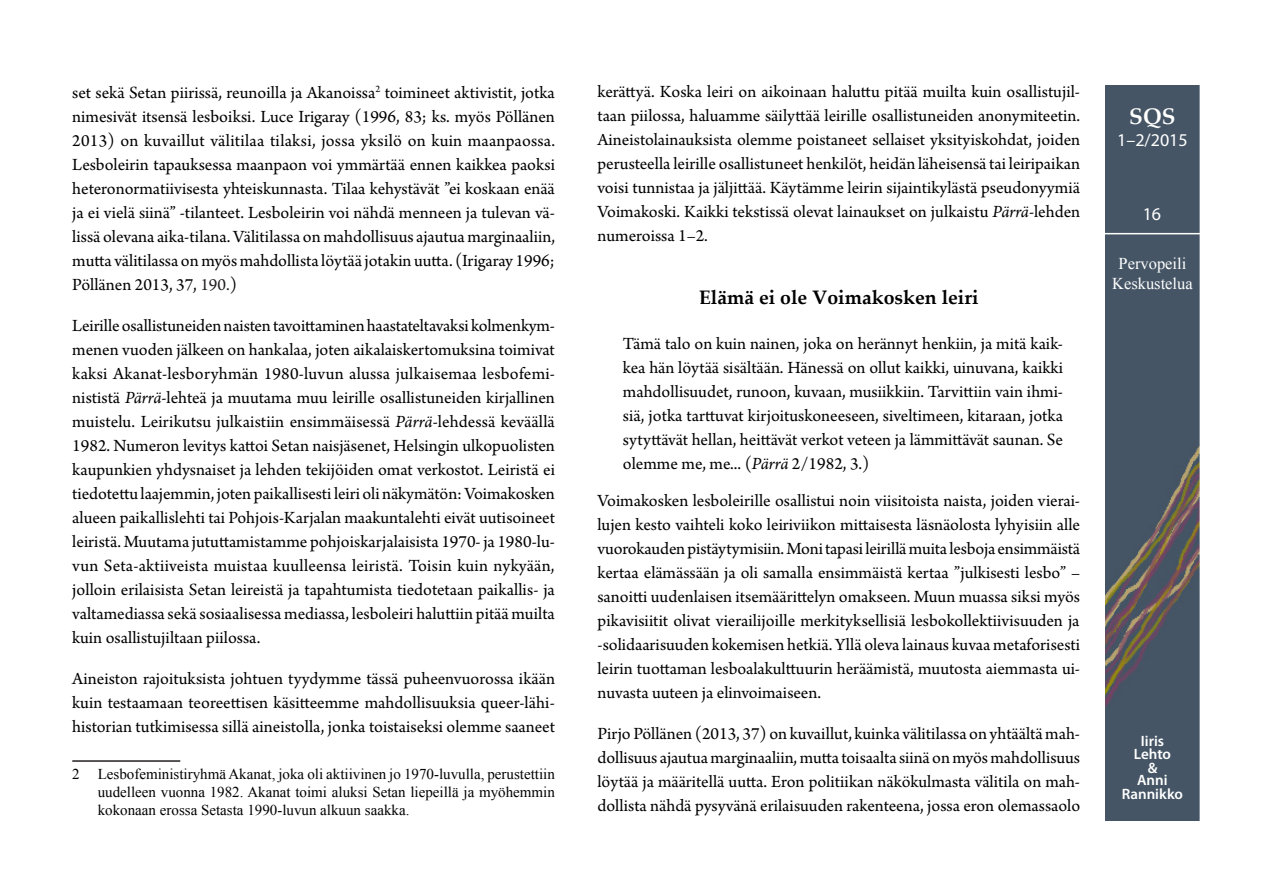
<style>
.page{position:relative;width:1263px;height:893px;background:#fff}
.page>*{position:absolute;margin:0;border:0;box-sizing:border-box;transform-origin:0 0}
.t1{font:700 22.5px "Palatino Linotype";color:#fff}
.Väliotsikko_1{font:700 19.5px "Palatino Linotype";color:#000}
.Leipateksti_suomi-ta{font:18px/24px "Arno Pro";color:#000;text-align:justify}
.Sitaatti{font:18px/24px "Arno Pro";letter-spacing:-.005em;color:#000;text-align:justify}
.t2{font:18px "Myriad Pro";color:#fff}
.t3{font:16.5px/19.8px "Times New Roman";color:#fff;text-align:center}
.Alaviitteet{font:15px/18px "Times New Roman";color:#000;text-align:justify}
.t4{font:600 15px/13.5px "Myriad Pro";color:#fff;text-align:center}
.s1{color:#231f20}
.s2{font-style:italic}
</style>
<div class="page">
<img style="left:1106px;top:85px;width:93px;height:736px">
<hr style="left:1103px;top:233px;width:100px;height:1px;background:#fff">
<hr style="left:72px;top:760px;width:108px;height:2px;background:#231f20">
<p class="Leipateksti_suomi-ta" style="left:72px;top:82px;width:484px">set sekä Setan piirissä, reunoilla ja Akanoissa<sup>2</sup> toimineet aktivistit, jotka nimesivät itsensä lesboiksi. Luce Irigaray (1996, 83; ks. myös Pöllänen 2013) on kuvaillut välitilaa tilaksi, jossa yksilö on kuin maanpaossa.<br>Lesboleirin tapauksessa maanpaon voi ymmärtää ennen kaikkea paoksi heteronormatiivisesta yhteiskunnasta. Tilaa kehystävät ”ei koskaan enää ja ei vielä siinä” -tilanteet. Lesboleirin voi nähdä menneen ja tulevan vä&shy;lissä olevana aika-tilana. Välitilassa on mahdollisuus ajautua marginaaliin, mutta välitilassa on myös mahdollista löytää jotakin uutta. (Irigaray 1996; Pöllänen 2013, 37, <span class="s1">190.</span>)</p>
<p class="Leipateksti_suomi-ta" style="left:72px;top:315px;width:484px">Leirille osallistuneiden naisten tavoittaminen haastateltavaksi kolmenkym&shy;menen vuoden jälkeen on hankalaa, joten aikalaiskertomuksina toimivat kaksi Akanat-lesboryhmän 1980-luvun alussa julkaisemaa lesbofemi&shy;nististä <span class="s2">Pärrä</span>-lehteä ja muutama muu leirille osallistuneiden kirjallinen muistelu. Leirikutsu julkaistiin ensimmäisessä <span class="s2">Pärrä</span>-lehdessä keväällä 1982. Numeron levitys kattoi Setan naisjäsenet, Helsingin ulkopuolisten kaupunkien yhdysnaiset ja lehden tekijöiden omat verkostot. Leiristä ei tiedotettu laajemmin, joten paikallisesti leiri oli näkymätön: Voimakosken alueen paikallislehti tai Pohjois-Karjalan maakuntalehti eivät uutisoineet leiristä. Muutama jututtamistamme pohjoiskarjalaisista 1970- ja 1980-lu&shy;vun Seta-aktiiveista muistaa kuulleensa leiristä. Toisin kuin nykyään, jolloin erilaisista Setan leireistä ja tapahtumista tiedotetaan paikallis- ja valtamediassa sekä sosiaalisessa mediassa, lesboleiri haluttiin pitää muilta kuin osallistujiltaan piilossa.</p>
<p class="Leipateksti_suomi-ta" style="left:72px;top:668px;width:484px">Aineiston rajoituksista johtuen tyydymme tässä puheenvuorossa ikään kuin testaamaan teoreettisen käsitteemme mahdollisuuksia queer-lähi&shy;historian tutkimisessa sillä aineistolla, jonka toistaiseksi olemme saaneet</p>
<p class="Alaviitteet" style="left:98px;top:765px;width:459px;text-indent:-26px">2 Lesbofeministiryhmä Akanat, joka oli aktiivinen jo 1970-luvulla, perustettiin uudelleen vuonna 1982. Akanat toimi aluksi Setan liepeillä ja myöhemmin kokonaan erossa Setasta 1990-luvun alkuun saakka.</p>
<p class="Leipateksti_suomi-ta" style="left:597px;top:81px;width:484px">kerättyä. Koska leiri on aikoinaan haluttu pitää muilta kuin osallistujil&shy;taan piilossa, haluamme säilyttää leirille osallistuneiden anonymiteetin.<br>Aineistolainauksista olemme poistaneet sellaiset yksityiskohdat, joiden perusteella leirille osallistuneet henkilöt, heidän läheisensä tai leiripaikan voisi tunnistaa ja jäljittää. Käytämme leirin sijaintikylästä pseudonyymiä Voimakoski. Kaikki tekstissä olevat lainaukset on julkaistu <span class="s2">Pärrä</span>-lehden numeroissa 1–2.</p>
<p class="Väliotsikko_1" style="left:699px;top:283px;width:281px">Elämä ei ole Voimakosken leiri</p>
<p class="Sitaatti" style="left:623px;top:332px;width:442px">Tämä talo on kuin nainen, joka on herännyt henkiin, ja mitä kaik&shy;kea hän löytää sisältään. Hänessä on ollut kaikki, uinuvana, kaikki mahdollisuudet, runoon, kuvaan, musiikkiin. Tarvittiin vain ihmi&shy;siä, jotka tarttuvat kirjoituskoneeseen, siveltimeen, kitaraan, jotka sytyttävät hellan, heittävät verkot veteen ja lämmittävät saunan. Se olemme me, me... (<span class="s2">Pärrä</span> 2/1982, 3.)</p>
<p class="Leipateksti_suomi-ta" style="left:597px;top:489px;width:484px">Voimakosken lesboleirille osallistui noin viisitoista naista, joiden vierai&shy;lujen kesto vaihteli koko leiriviikon mittaisesta läsnäolosta lyhyisiin alle vuorokauden pistäytymisiin. Moni tapasi leirillä muita lesboja ensimmäistä kertaa elämässään ja oli samalla ensimmäistä kertaa ”julkisesti lesbo” – sanoitti uudenlaisen itsemäärittelyn omakseen. Muun muassa siksi myös pikavisiitit olivat vierailijoille merkityksellisiä lesbokollektiivisuuden ja -solidaarisuuden kokemisen hetkiä. Yllä oleva lainaus kuvaa metaforisesti leirin tuottaman lesboalakulttuurin heräämistä, muutosta aiemmasta ui&shy;nuvasta uuteen ja elinvoimaiseen.</p>
<p class="Leipateksti_suomi-ta" style="left:597px;top:722px;width:484px">Pirjo Pöllänen (2013, 37) on kuvaillut, kuinka välitilassa on yhtäältä mah&shy;dollisuus ajautua marginaaliin, mutta toisaalta siinä on myös mahdollisuus löytää ja määritellä uutta. Eron politiikan näkökulmasta välitila on mah&shy;dollista nähdä pysyvänä erilaisuuden rakenteena, jossa eron olemassaolo</p>
<p class="t1" style="left:1129px;top:101px;width:48px">SQS</p>
<p class="t2" style="left:1117px;top:129px;width:72px">1–2/2015</p>
<p class="t2" style="left:1143px;top:203px;width:20px">16</p>
<p class="t3" style="left:1112px;top:253px;width:82px">Pervopeili<br>Keskustelua</p>
<p class="t4" style="left:1134px;top:733px;width:39px">Iiris<br>Lehto &amp;</p>
<p class="t4" style="left:1122px;top:773px;width:63px">Anni<br>Rannikko</p>
</div>
